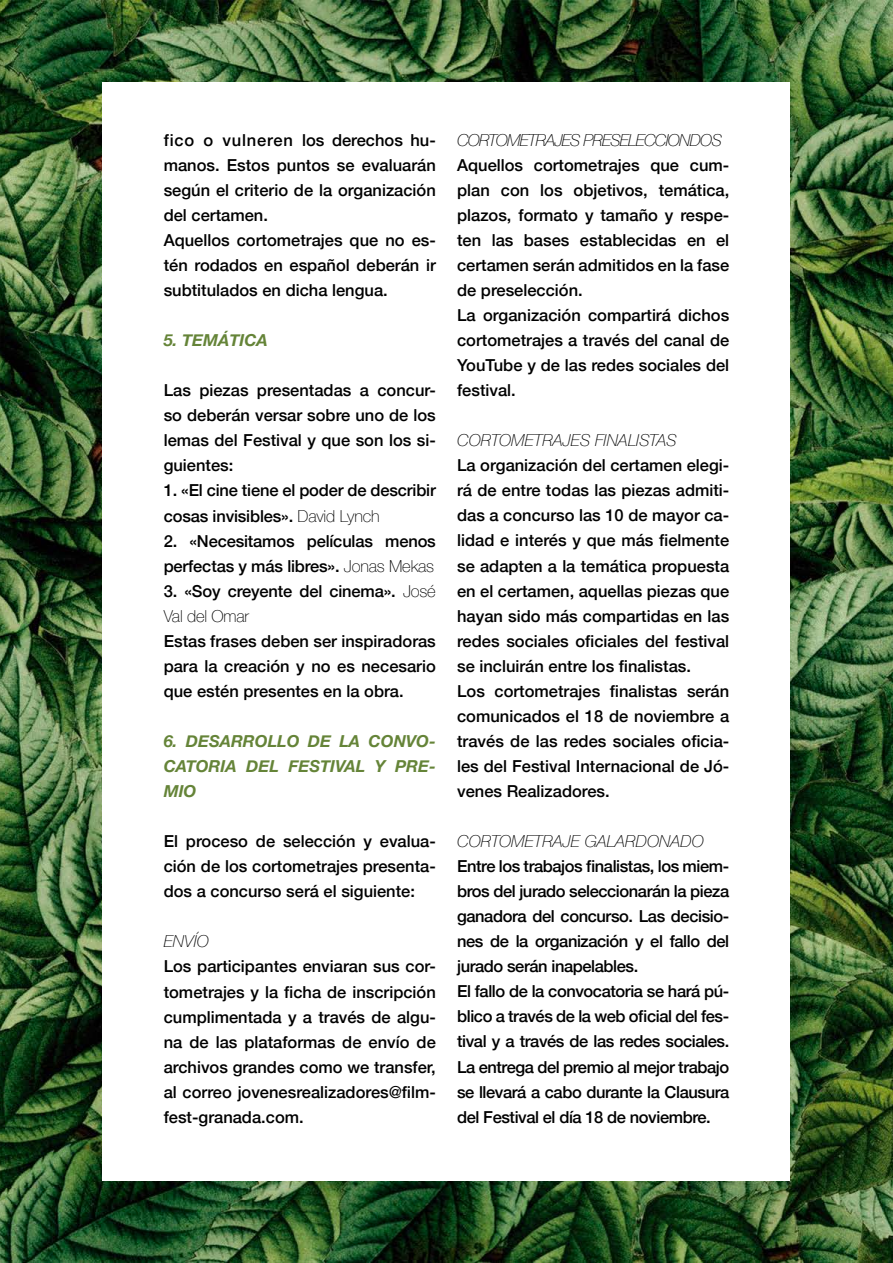
<style>
.page{position:relative;width:893px;height:1263px;background:#fff}
.page>*{position:absolute;margin:0;border:0;box-sizing:border-box;transform-origin:0 0}
.t1{font:500 16.5px/25px "Helvetica Neue";color:#000}
.t2{font:500 16.5px/25px "Helvetica Neue";letter-spacing:-.025em;color:#000}
.t3{font:italic 700 16.5px/25px "Helvetica Neue";color:#658438;text-align:justify}
.t4{font:italic 100 16.5px "Helvetica Neue";color:#000}
.t5{font:italic 100 16.5px "Helvetica Neue";letter-spacing:-.05em;color:#000}
.s1{font-weight:100}
</style>
<div class="page">
<img style="left:0;top:0;width:893px;height:1263px">
<div style="left:103px;top:82px;width:687px;height:1098px;background:#fff"></div>
<p class="t1" style="left:164px;top:127px;width:274px">fico o vulneren los derechos hu&shy;manos. Estos puntos se evaluarán según el criterio de la organización del certamen.<br>Aquellos cortometrajes que no es&shy;tén rodados en español deberán ir subtitulados en dicha lengua.</p>
<p class="t3" style="left:164px;top:327px;width:106px">5. TEMÁTICA</p>
<p class="t1" style="left:164px;top:377px;width:274px;text-align:justify">Las piezas presentadas a concur&shy;so deberán versar sobre uno de los lemas del Festival y que son los si&shy;guientes:</p>
<p class="t1" style="left:164px;top:478px;width:274px">1. «El cine tiene el poder de describir cosas invisibles». <span class="s1">David Lynch</span></p>
<p class="t1" style="left:164px;top:528px;width:274px">2. «Necesitamos películas menos perfectas y más libres». <span class="s1">Jonas Mekas</span></p>
<p class="t1" style="left:164px;top:578px;width:274px">3. «Soy creyente del cinema». <span class="s1">José<br>Val del Omar</span></p>
<p class="t1" style="left:164px;top:628px;width:274px;text-align:justify">Estas frases deben ser inspiradoras para la creación y no es necesario que estén presentes en la obra.</p>
<p class="t3" style="left:164px;top:728px;width:274px">6. DESARROLLO DE LA CONVO-CATORIA DEL FESTIVAL Y PRE-MIO</p>
<p class="t1" style="left:164px;top:828px;width:274px;text-align:justify">El proceso de selección y evalua&shy;ción de los cortometrajes presenta&shy;dos a concurso será el siguiente:</p>
<p class="t4" style="left:164px;top:931px;width:47px">ENVÍO</p>
<p class="t1" style="left:164px;top:954px;width:274px;text-align:justify">Los participantes enviaran sus cor&shy;tometrajes y la ficha de inscripción cumplimentada y a través de algu&shy;na de las plataformas de envío de archivos grandes como we transfer, al correo jovenesrealizadores@film&shy;fest-granada.com.</p>
<p class="t5" style="left:457px;top:130px;width:266px">CORTOMETRAJES PRESELECCIONDOS</p>
<p class="t1" style="left:457px;top:152px;width:274px">Aquellos cortometrajes que cum&shy;plan con los objetivos, temática, plazos, formato y tamaño y respe&shy;ten las bases establecidas en el certamen serán admitidos en la fase de preselección.<br>La organización compartirá dichos cortometrajes a través del canal de<br>YouTube y de las redes sociales del festival.</p>
<p class="t4" style="left:457px;top:430px;width:221px">CORTOMETRAJES FINALISTAS</p>
<p class="t1" style="left:457px;top:452px;width:274px">La organización del certamen elegi&shy;rá de entre todas las piezas admiti&shy;das a concurso las 10 de mayor ca&shy;lidad e interés y que más fielmente se adapten a la temática propuesta en el certamen, aquellas piezas que hayan sido más compartidas en las redes sociales oficiales del festival se incluirán entre los finalistas.<br>Los cortometrajes finalistas serán comunicados el 18 de noviembre a través de las redes sociales oficia&shy;les del Festival Internacional de Jó&shy;venes Realizadores.</p>
<p class="t4" style="left:457px;top:831px;width:249px">CORTOMETRAJE GALARDONADO</p>
<p class="t2" style="left:457px;top:853px;width:274px">Entre los trabajos finalistas, los miem&shy;bros del jurado seleccionarán la pieza ganadora del concurso. Las decisio&shy;nes de la organización y el fallo del jurado serán inapelables.<br>El fallo de la convocatoria se hará pú&shy;blico a través de la web oficial del fes&shy;tival y a través de las redes sociales.<br>La entrega del premio al mejor trabajo se llevará a cabo durante la Clausura del Festival el día 18 de noviembre.</p>
</div>
